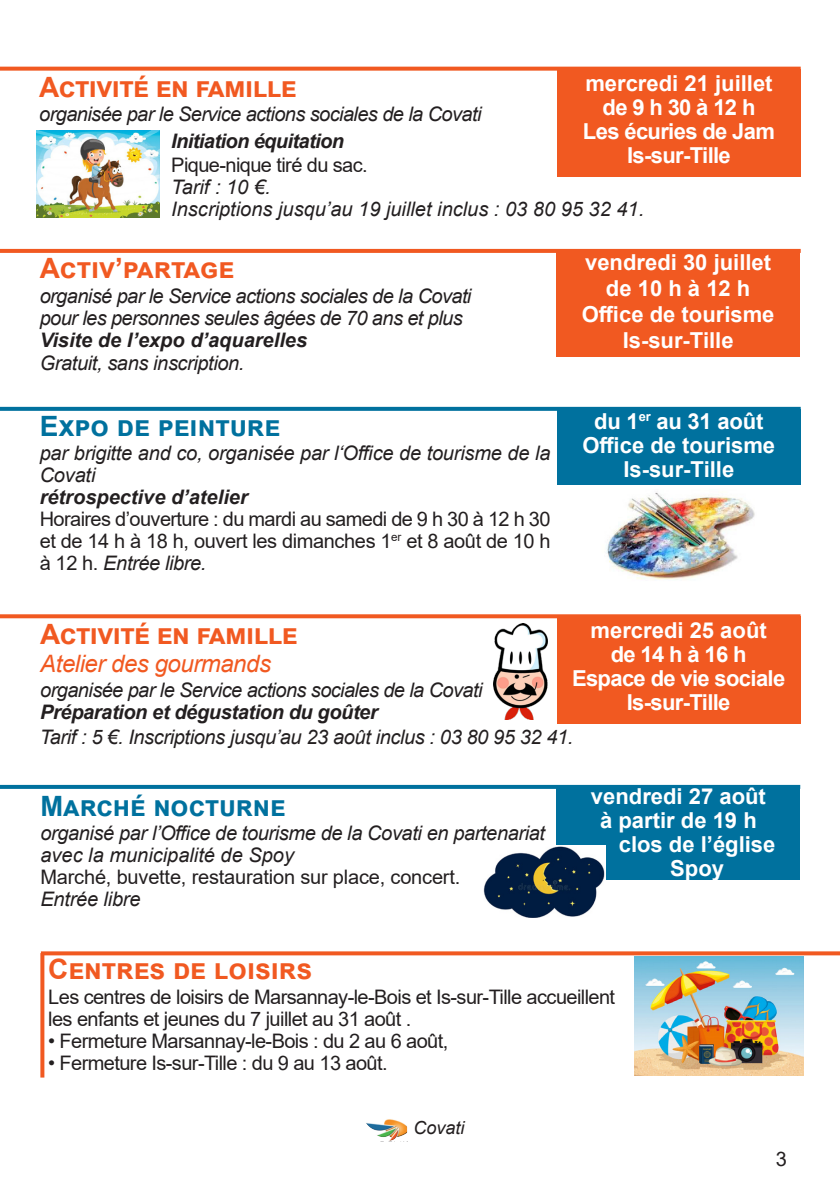
<style>
.page{position:relative;width:840px;height:1191px;background:#fff}
.page>*{position:absolute;margin:0;border:0;box-sizing:border-box;transform-origin:0 0}
.t1{font:700 28px "Arial";letter-spacing:-.02em;color:#f15921}
.t2{font:700 28px "Arial";color:#f15921}
.t3{font:700 28px "Arial";color:#00719e}
.t4{font:italic 24px "Arial";letter-spacing:-.02em;color:#f15921}
.t5{font:700 22px "Arial";color:#fff}
.t6{font:700 22px "Arial";letter-spacing:-.03em;color:#fff}
.t7{font:italic 20px/22px "Arial";letter-spacing:-.02em;color:#231f20}
.t8{font:20px/22px "Arial";letter-spacing:-.03em;color:#231f20;text-align:justify}
.t9{font:italic 20px/22px "Arial";color:#231f20}
.t10{font:italic 700 20px "Arial";letter-spacing:-.02em;color:#231f20}
.t11{font:italic 700 20px "Arial";color:#231f20}
.t12{font:20px "Arial";letter-spacing:-.01em;color:#231f20}
.t13{font:italic 18px "Arial";color:#231f20}
.s1{font-style:italic}
</style>
<div class="page">
<svg style="left:384px;top:1119px;width:4px;height:5px"></svg>
<svg style="left:0;top:785px;width:799px;height:4px;background:#04739f"></svg>
<div style="left:556px;top:787px;width:243px;height:93px;background:#00719e"></div>
<div style="left:556px;top:616px;width:244px;height:107px;background:#f15921"></div>
<svg style="left:0;top:614px;width:800px;height:4px;fill:#f15921"></svg>
<div style="left:556px;top:409px;width:244px;height:75px;background:#00719e"></div>
<svg style="left:0;top:407px;width:800px;height:4px;fill:#00719e"></svg>
<img style="left:483px;top:846px;width:122px;height:71px">
<img style="left:493px;top:623px;width:54px;height:96px">
<img style="left:606px;top:492px;width:149px;height:88px">
<div style="left:556px;top:251px;width:243px;height:106px;background:#f15921"></div>
<svg style="left:0;top:249px;width:800px;height:4px;fill:#f15921"></svg>
<div style="left:556px;top:69px;width:244px;height:108px;background:#f15921"></div>
<svg style="left:0;top:67px;width:800px;height:4px;fill:#f15921"></svg>
<img style="left:37px;top:131px;width:123px;height:87px">
<svg style="left:41px;top:951px;width:798px;height:4px;background:#f26835"></svg>
<svg style="left:40px;top:953px;width:4px;height:124px"></svg>
<img style="left:634px;top:956px;width:169px;height:119px">
<p class="t5" style="left:585px;top:68px;width:189px">mercredi 21 juillet</p>
<p class="t5" style="left:602px;top:92px;width:154px">de 9 h 30 à 12 h</p>
<p class="t6" style="left:582px;top:116px;width:193px">Les écuries de Jam</p>
<p class="t6" style="left:626px;top:140px;width:105px">Is-sur-Tille</p>
<p class="t1" style="left:39px;top:68px;width:259px">Activité en famille</p>
<p class="t7" style="left:39px;top:103px;width:443px">organisée par le Service actions sociales de la Covati</p>
<p class="t10" style="left:171px;top:128px;width:174px">Initiation équitation</p>
<p class="t8" style="left:171px;top:154px;width:198px">Pique-nique tiré du sac.</p>
<p class="t9" style="left:171px;top:176px;width:474px">Tarif : 10 €.<br>Inscriptions jusqu’au 19 juillet inclus : 03 80 95 32 41.</p>
<p class="t2" style="left:40px;top:249px;width:196px">Activ’partage</p>
<p class="t7" style="left:40px;top:285px;width:433px">organisé par le Service actions sociales de la Covati pour les personnes seules âgées de 70 ans et plus</p>
<p class="t11" style="left:40px;top:326px;width:269px">Visite de l’expo d’aquarelles</p>
<p class="t7" style="left:40px;top:352px;width:206px">Gratuit, sans inscription.</p>
<p class="t3" style="left:40px;top:406px;width:242px">Expo de peinture</p>
<p class="t7" style="left:40px;top:442px;width:512px">par brigitte and co, organisée par l‘Office de tourisme de la<br>Covati</p>
<p class="t11" style="left:40px;top:483px;width:209px">rétrospective d’atelier</p>
<p class="t8" style="left:40px;top:507px;width:512px">Horaires d’ouverture : du mardi au samedi de 9 h 30 à 12 h 30 et de 14 h à 18 h, ouvert les dimanches 1<sup>er</sup> et 8 août de 10 h à 12 h. <span class="s1">Entrée libre.</span></p>
<p class="t5" style="left:584px;top:247px;width:187px">vendredi 30 juillet</p>
<p class="t5" style="left:605px;top:273px;width:146px">de 10 h à 12 h</p>
<p class="t5" style="left:581px;top:299px;width:194px">Office de tourisme</p>
<p class="t5" style="left:622px;top:325px;width:112px">Is-sur-Tille</p>
<p class="t5" style="left:594px;top:405px;width:170px">du 1<sup>er</sup> au 31 août</p>
<p class="t5" style="left:582px;top:429px;width:194px">Office de tourisme</p>
<p class="t5" style="left:623px;top:453px;width:112px">Is-sur-Tille</p>
<p class="t5" style="left:590px;top:615px;width:178px">mercredi 25 août</p>
<p class="t5" style="left:610px;top:639px;width:137px">de 14 h à 16 h</p>
<p class="t6" style="left:571px;top:663px;width:215px">Espace de vie sociale</p>
<p class="t6" style="left:626px;top:687px;width:105px">Is-sur-Tille</p>
<p class="t1" style="left:40px;top:614px;width:259px">Activité en famille</p>
<p class="t4" style="left:40px;top:648px;width:232px">Atelier des gourmands</p>
<p class="t7" style="left:40px;top:679px;width:443px">organisée par le Service actions sociales de la Covati</p>
<p class="t10" style="left:40px;top:698px;width:339px">Préparation et dégustation du goûter</p>
<p class="t7" style="left:40px;top:726px;width:535px">Tarif : 5 €. Inscriptions jusqu’au 23 août inclus : 03 80 95 32 41.</p>
<p class="t3" style="left:40px;top:787px;width:246px">Marché nocturne</p>
<p class="t5" style="left:590px;top:780px;width:176px">vendredi 27 août</p>
<p class="t5" style="left:599px;top:804px;width:158px">à partir de 19 h</p>
<p class="t5" style="left:618px;top:828px;width:158px">clos de l’église</p>
<p class="t5" style="left:669px;top:852px;width:55px">Spoy</p>
<p class="t7" style="left:40px;top:822px;width:506px">organisé par l’Office de tourisme de la Covati en partenariat avec la municipalité de Spoy</p>
<p class="t12" style="left:40px;top:863px;width:421px">Marché, buvette, restauration sur place, concert.</p>
<p class="t7" style="left:40px;top:888px;width:102px">Entrée libre</p>
<p class="t2" style="left:48px;top:949px;width:265px">Centres de loisirs</p>
<p class="t8" style="left:48px;top:985px;width:568px">Les centres de loisirs de Marsannay-le-Bois et Is-sur-Tille accueillent les enfants et jeunes du 7 juillet au 31 août .</p>
<p class="t8" style="left:48px;top:1029px;width:401px">• Fermeture Marsannay-le-Bois : du 2 au 6 août,</p>
<p class="t8" style="left:48px;top:1051px;width:340px">• Fermeture Is-sur-Tille : du 9 au 13 août.</p>
<p class="t13" style="left:413px;top:1116px;width:53px">Covati</p>
<p class="t8" style="left:775px;top:1147px;width:13px">3</p>
</div>
